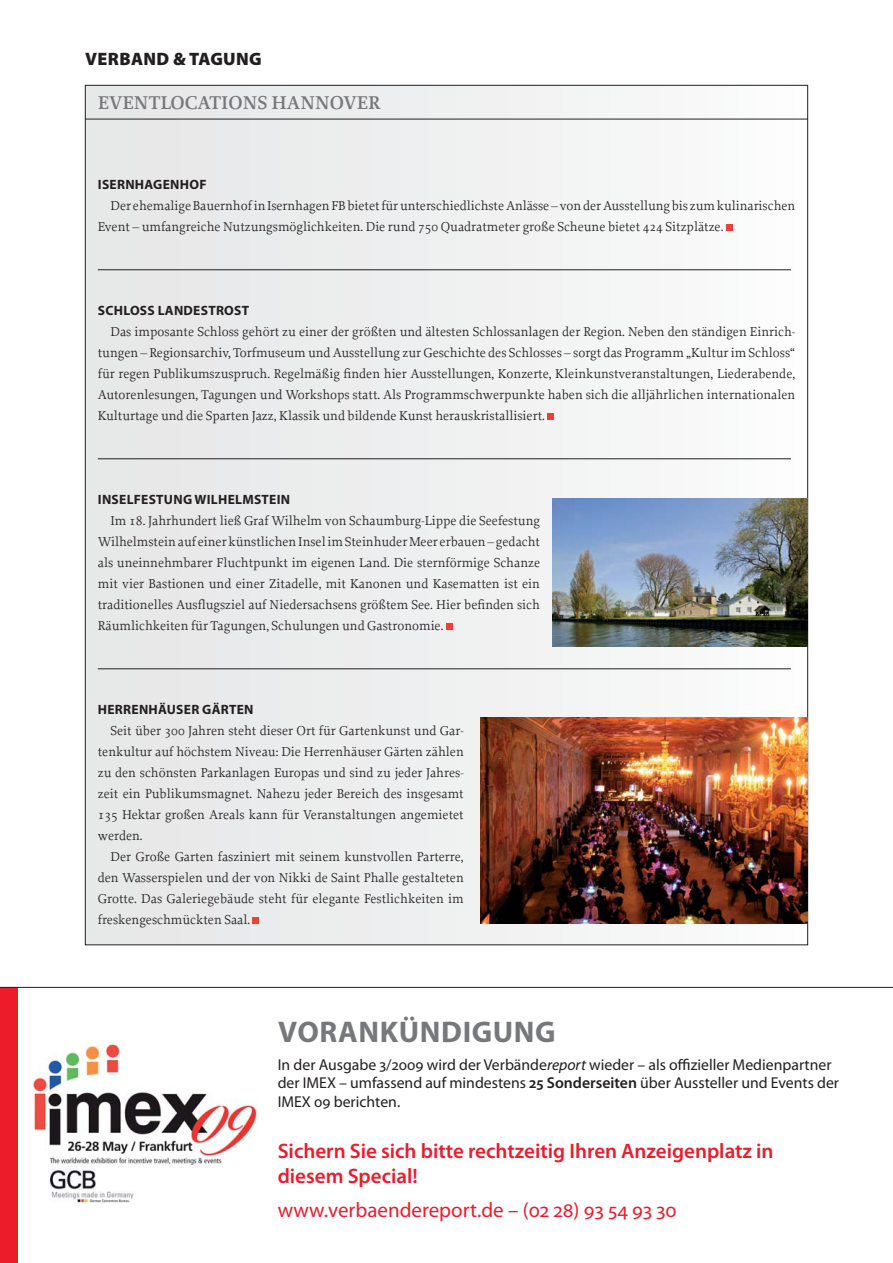
<style>
.page{position:relative;width:893px;height:1263px;background:#fff}
.page>*{position:absolute;margin:0;border:0;box-sizing:border-box;transform-origin:0 0}
.t1{font:700 30px "Myriad Pro";letter-spacing:.02em;color:#77787b}
.t2{font:600 21px/25.2px "Myriad Pro";color:#ed1c2b}
.t3{font:21px "Myriad Pro";color:#ed1c2b}
.t4{font:600 19.5px "Proforma";color:#77787b}
.t5{font:900 18px "Myriad Pro";letter-spacing:.02em;color:#231f20}
.t6{font:15.75px/18.9px "Myriad Pro";color:#231f20}
.t7{font:13.5px/21px "Proforma";color:#231f20;text-align:justify}
.t8{font:700 13.5px "Myriad Pro";letter-spacing:.02em;color:#231f20}
.s1{font-style:italic}
.s2{font-weight:600}
</style>
<div class="page">
<div style="left:85px;top:85px;width:723px;height:860px;background:linear-gradient(to right,#e5e6e7,#faf9fa)"></div>
<hr style="left:85px;top:119px;width:723px;height:1px;background:#231f20">
<svg style="left:726px;top:225px;width:6px;height:6px"></svg>
<hr style="left:98px;top:269px;width:693px;height:1px;background:#231f20">
<div style="left:547px;top:414px;width:7px;height:6px;background:#ef4038"></div>
<hr style="left:98px;top:458px;width:693px;height:1px;background:#231f20">
<svg style="left:446px;top:624px;width:6px;height:6px"></svg>
<hr style="left:98px;top:668px;width:693px;height:1px;background:#231f20">
<svg style="left:253px;top:918px;width:6px;height:6px"></svg>
<img style="left:481px;top:718px;width:326px;height:205px">
<div style="left:0;top:987px;width:18px;height:276px;background:#ed1c2b"></div>
<img style="left:33px;top:1042px;width:224px;height:161px">
<hr style="left:0;top:987px;width:893px;height:1px;background:#231f20">
<img style="left:553px;top:498px;width:254px;height:148px">
<h3 class="t5" style="left:85px;top:49px;width:178px">VERBAND &amp; TAGUNG</h3>
<h3 class="t4" style="left:98px;top:95px;width:285px">EVENTLOCATIONS HANNOVER</h3>
<p class="t8" style="left:98px;top:179px;width:110px">ISERNHAGENHOF</p>
<p class="t7" style="left:98px;top:196px;width:699px;text-indent:13px">Der ehemalige Bauernhof in Isernhagen FB bietet für unterschiedlichste Anlässe – von der Ausstellung bis zum kulinarischen<br>Event – umfangreiche Nutzungsmöglichkeiten. Die rund 750 Quadratmeter große Scheune bietet 424 Sitzplätze.</p>
<p class="t8" style="left:98px;top:305px;width:153px">SCHLOSS LANDESTROST</p>
<p class="t7" style="left:98px;top:322px;width:699px;text-indent:13px">Das imposante Schloss gehört zu einer der größten und ältesten Schlossanlagen der Region. Neben den ständigen Einrich&shy;tungen – Regionsarchiv, Torfmuseum und Ausstellung zur Geschichte des Schlosses – sorgt das Programm „Kultur im Schloss“ für regen Publikumszuspruch. Regelmäßig finden hier Ausstellungen, Konzerte, Kleinkunstveranstaltungen, Liederabende, Autorenlesungen, Tagungen und Workshops statt. Als Programmschwerpunkte haben sich die alljährlichen internationalen Kulturtage und die Sparten Jazz, Klassik und bildende Kunst herauskristallisiert.</p>
<p class="t8" style="left:98px;top:494px;width:194px">INSELFESTUNG WILHELMSTEIN</p>
<p class="t7" style="left:98px;top:511px;width:444px;text-indent:13px">Im 18. Jahrhundert ließ Graf Wilhelm von Schaumburg-Lippe die Seefestung Wilhelmstein auf einer künstlichen Insel im Steinhuder Meer erbauen – gedacht als uneinnehmbarer Fluchtpunkt im eigenen Land. Die sternförmige Schanze mit vier Bastionen und einer Zitadelle, mit Kanonen und Kasematten ist ein traditionelles Ausflugsziel auf Niedersachsens größtem See. Hier befinden sich Räumlichkeiten für Tagungen, Schulungen und Gastronomie.</p>
<p class="t8" style="left:98px;top:704px;width:157px">HERRENHÄUSER GÄRTEN</p>
<p class="t7" style="left:98px;top:721px;width:367px;text-indent:13px">Seit über 300 Jahren steht dieser Ort für Gartenkunst und Gar&shy;tenkultur auf höchstem Niveau: Die Herrenhäuser Gärten zählen zu den schönsten Parkanlagen Europas und sind zu jeder Jahres&shy;zeit ein Publikumsmagnet. Nahezu jeder Bereich des insgesamt 135 Hektar großen Areals kann für Veranstaltungen angemietet werden.</p>
<p class="t7" style="left:98px;top:847px;width:367px;text-indent:13px">Der Große Garten fasziniert mit seinem kunstvollen Parterre, den Wasserspielen und der von Nikki de Saint Phalle gestalteten Grotte. Das Galeriegebäude steht für elegante Festlichkeiten im freskengeschmückten Saal.</p>
<h1 class="t1" style="left:278px;top:1021px;width:279px">VORANKÜNDIGUNG</h1>
<p class="t6" style="left:278px;top:1056px;width:563px">In der Ausgabe 3/2009 wird der Verbände<span class="s1">report</span> wieder – als offizieller Medienpartner der IMEX – umfassend auf mindestens <span class="s2">25 Sonderseiten</span> über Aussteller und Events der<br>IMEX 09 berichten.</p>
<h2 class="t2" style="left:278px;top:1140px;width:497px">Sichern Sie sich bitte rechtzeitig Ihren Anzeigenplatz in diesem Special!</h2>
<h2 class="t3" style="left:278px;top:1202px;width:400px">www.verbaendereport.de – (02 28) 93 54 93 30</h2>
</div>
